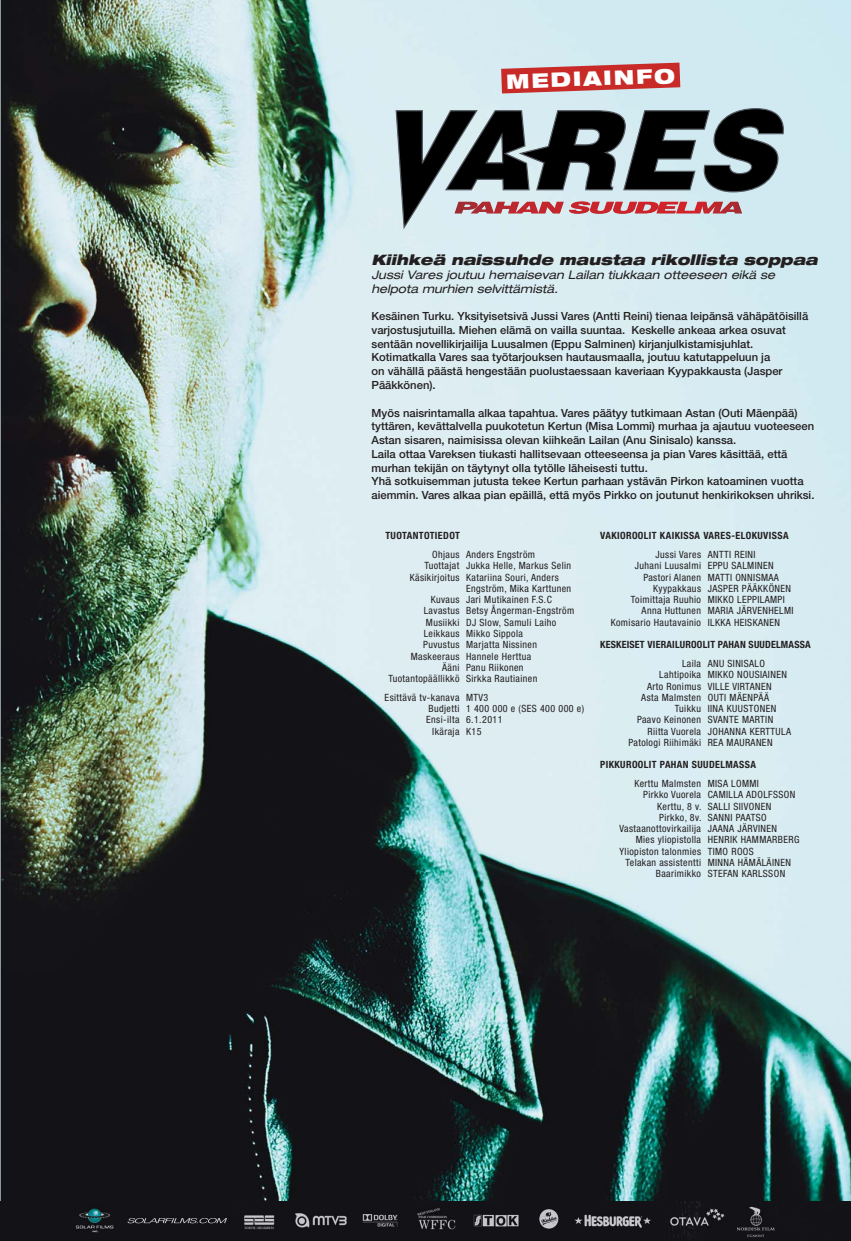
<style>
.page{position:relative;width:851px;height:1241px;background:#fff}
.page>*{position:absolute;margin:0;border:0;box-sizing:border-box;transform-origin:0 0}
.t1{font:900 expanded 20px "Helvetica Neue";color:#fff}
.t2{font:italic 900 expanded 14.38px "Helvetica Neue";color:#231f20}
.t3{font:italic expanded 11.88px/13.8px "Helvetica Neue";color:#231f20}
.t4{font:500 11.25px/13.8px "Helvetica Neue";color:#231f20}
.t5{font:condensed 10px "Helvetica Neue";letter-spacing:.04em;color:#231f20}
.t6{font:700 condensed 10px "Helvetica Neue";letter-spacing:.04em;color:#231f20}
.t7{font:700 condensed 10px "Helvetica Neue";letter-spacing:.02em;color:#231f20}
</style>
<div class="page">
<img style="left:0;top:0;width:850px;height:1200px">
<img style="left:0;top:1200px;width:850px;height:40px">
<svg style="left:395px;top:108px;width:389px;height:121px;background:#76797d"></svg>
<svg style="left:501px;top:63px;width:179px;height:30px;background:#ca4c4b"></svg>
<h1 class="t1" style="left:506px;top:74px;width:170px;rotate:-2deg">MEDIAINFO</h1>
<h2 class="t2" style="left:371px;top:254px;width:447px">Kiihkeä naissuhde maustaa rikollista soppaa</h2>
<p class="t3" style="left:371px;top:269px;width:405px">Jussi Vares joutuu hemaisevan Lailan tiukkaan otteeseen eikä se helpota murhien selvittämistä.</p>
<p class="t4" style="left:371px;top:310px;width:438px">Kesäinen Turku. Yksityisetsivä Jussi Vares (Antti Reini) tienaa leipänsä vähäpätöisillä varjostusjutuilla. Miehen elämä on vailla suuntaa. Keskelle ankeaa arkea osuvat sentään novellikirjailija Luusalmen (Eppu Salminen) kirjanjulkistamisjuhlat.<br>Kotimatkalla Vares saa työtarjouksen hautausmaalla, joutuu katutappeluun ja<br>on vähällä päästä hengestään puolustaessaan kaveriaan Kyypakkausta (Jasper Pääkkönen).</p>
<p class="t4" style="left:371px;top:406px;width:444px">Myös naisrintamalla alkaa tapahtua. Vares päätyy tutkimaan Astan (Outi Mäenpää) tyttären, kevättalvella puukotetun Kertun (Misa Lommi) murhaa ja ajautuu vuoteeseen Astan sisaren, naimisissa olevan kiihkeän Lailan (Anu Sinisalo) kanssa.<br>Laila ottaa Vareksen tiukasti hallitsevaan otteeseensa ja pian Vares käsittää, että murhan tekijän on täytynyt olla tytölle läheisesti tuttu.<br>Yhä sotkuisemman jutusta tekee Kertun parhaan ystävän Pirkon katoaminen vuotta aiemmin. Vares alkaa pian epäillä, että myös Pirkko on joutunut henkirikoksen uhriksi.</p>
<p class="t6" style="left:600px;top:532px;width:190px">VAKIOROOLIT KAIKISSA VARES-ELOKUVISSA</p>
<p class="t5" style="left:655px;top:551px;width:101px">Jussi Vares ANTTI REINI</p>
<p class="t5" style="left:634px;top:562px;width:140px">Juhani Luusalmi EPPU SALMINEN</p>
<p class="t5" style="left:643px;top:573px;width:137px">Pastori Alanen MATTI ONNISMAA</p>
<p class="t5" style="left:653px;top:584px;width:139px">Kyypakkaus JASPER PÄÄKKÖNEN</p>
<p class="t5" style="left:630px;top:596px;width:155px">Toimittaja Ruuhio MIKKO LEPPILAMPI</p>
<p class="t5" style="left:641px;top:607px;width:153px">Anna Huttunen MARIA JÄRVENHELMI</p>
<p class="t5" style="left:611px;top:618px;width:170px">Komisario Hautavainio ILKKA HEISKANEN</p>
<p class="t7" style="left:600px;top:641px;width:212px">KESKEISET VIERAILUROOLIT PAHAN SUUDELMASSA</p>
<p class="t5" style="left:682px;top:659px;width:84px">Laila ANU SINISALO</p>
<p class="t5" style="left:659px;top:671px;width:129px">Lahtipoika MIKKO NOUSIAINEN</p>
<p class="t5" style="left:647px;top:682px;width:126px">Arto Ronimus VILLE VIRTANEN</p>
<p class="t5" style="left:641px;top:693px;width:129px">Asta Malmsten OUTI MÄENPÄÄ</p>
<p class="t5" style="left:675px;top:704px;width:103px">Tuikku IINA KUUSTONEN</p>
<p class="t5" style="left:637px;top:716px;width:138px">Paavo Keinonen SVANTE MARTIN</p>
<p class="t5" style="left:647px;top:727px;width:145px">Riitta Vuorela JOHANNA KERTTULA</p>
<p class="t5" style="left:628px;top:738px;width:146px">Patologi Riihimäki REA MAURANEN</p>
<p class="t6" style="left:600px;top:761px;width:157px">PIKKUROOLIT PAHAN SUUDELMASSA</p>
<p class="t5" style="left:634px;top:779px;width:126px">Kerttu Malmsten MISA LOMMI</p>
<p class="t5" style="left:643px;top:791px;width:154px">Pirkko Vuorela CAMILLA ADOLFSSON</p>
<p class="t5" style="left:657px;top:802px;width:115px">Kerttu, 8 v. SALLI SIIVONEN</p>
<p class="t5" style="left:659px;top:813px;width:109px">Pirkko, 8v. SANNI PAATSO</p>
<p class="t5" style="left:619px;top:824px;width:159px">Vastaanottovirkailija JAANA JÄRVINEN</p>
<p class="t5" style="left:635px;top:836px;width:165px">Mies yliopistolla HENRIK HAMMARBERG</p>
<p class="t5" style="left:619px;top:847px;width:136px">Yliopiston talonmies TIMO ROOS</p>
<p class="t5" style="left:625px;top:858px;width:167px">Telakan assistentti MINNA HÄMÄLÄINEN</p>
<p class="t5" style="left:655px;top:869px;width:131px">Baarimikko STEFAN KARLSSON</p>
<p class="t6" style="left:385px;top:532px;width:76px">TUOTANTOTIEDOT</p>
<p class="t5" style="left:432px;top:551px;width:104px">Ohjaus Anders Engström</p>
<p class="t5" style="left:424px;top:562px;width:148px">Tuottajat Jukka Helle, Markus Selin</p>
<p class="t5" style="left:410px;top:573px;width:150px">Käsikirjoitus Katariina Souri, Anders</p>
<p class="t5" style="left:466px;top:584px;width:107px">Engström, Mika Karttunen</p>
<p class="t5" style="left:431px;top:596px;width:123px">Kuvaus Jari Mutikainen F.S.C</p>
<p class="t5" style="left:424px;top:607px;width:152px">Lavastus Betsy Ångerman-Engström</p>
<p class="t5" style="left:426px;top:618px;width:132px">Musiikki DJ Slow, Samuli Laiho</p>
<p class="t5" style="left:423px;top:629px;width:101px">Leikkaus Mikko Sippola</p>
<p class="t5" style="left:423px;top:641px;width:115px">Puvustus Marjatta Nissinen</p>
<p class="t5" style="left:411px;top:652px;width:122px">Maskeeraus Hannele Herttua</p>
<p class="t5" style="left:442px;top:663px;width:83px">Ääni Panu Riikonen</p>
<p class="t5" style="left:388px;top:674px;width:150px">Tuotantopäällikkö Sirkka Rautiainen</p>
<p class="t5" style="left:384px;top:693px;width:105px">Esittävä tv-kanava MTV3</p>
<p class="t5" style="left:428px;top:704px;width:157px">Budjetti 1 400 000 e (SES 400 000 e)</p>
<p class="t5" style="left:426px;top:716px;width:78px">Ensi-ilta 6.1.2011</p>
<p class="t5" style="left:432px;top:727px;width:51px">Ikäraja K15</p>
</div>
